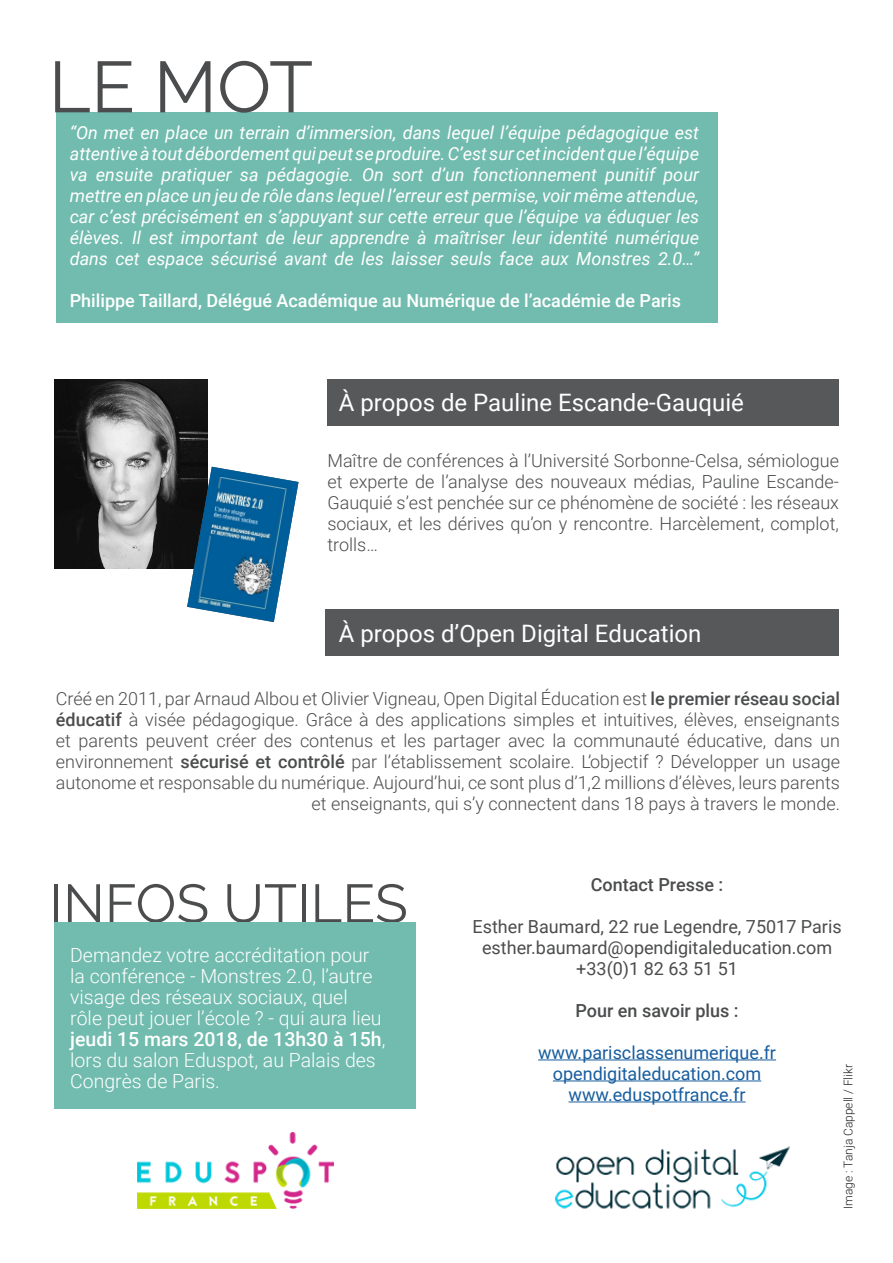
<style>
.page{position:relative;width:893px;height:1263px;background:#fff}
.page>*{position:absolute;margin:0;border:0;box-sizing:border-box;transform-origin:0 0}
.t1{font:72px "Raleway";color:#4b4c4d}
.t2{font:54px "Raleway";color:#4b4c4d}
.t3{font:24px "Roboto";color:#fff}
.t4{font:300 19.5px/21px "Roboto";color:#fff}
.t5{font:300 18px/21px "Roboto";color:#4b4c4d;text-align:justify}
.t6{font:italic 18px/21px "Roboto";color:#fff;text-align:justify}
.t7{font:18px "Roboto";color:#4b4c4d}
.t8{font:18px "Roboto";color:#175d9e}
.t9{font:500 18px "Roboto";color:#fff}
.t10{font:500 18px "Roboto";color:#4b4c4d}
.t11{font:300 12px "Roboto";color:#231f20}
.s1{font-weight:500}
</style>
<div class="page">
<div style="left:56px;top:113px;width:661px;height:210px;background:#71bcae"></div>
<img style="left:55px;top:379px;width:153px;height:190px">
<img style="left:187px;top:467px;width:112px;height:155px">
<div style="left:325px;top:609px;width:514px;height:47px;background:#57585a"></div>
<div style="left:327px;top:379px;width:512px;height:47px;background:#57585a"></div>
<div style="left:55px;top:923px;width:361px;height:186px;background:#71bcae"></div>
<hr style="left:538px;top:1059px;width:238px;height:1px;background:#175d9e">
<hr style="left:553px;top:1080px;width:208px;height:1px;background:#175d9e">
<hr style="left:568px;top:1101px;width:178px;height:1px;background:#175d9e">
<img style="left:137px;top:1132px;width:197px;height:77px">
<img style="left:555px;top:1146px;width:235px;height:63px">
<p class="t1" style="left:49px;top:45px;width:266px">LE MOT</p>
<p class="t6" style="left:70px;top:121px;width:631px">“On met en place un terrain d’immersion, dans lequel l’équipe pédagogique est attentive à tout débordement qui peut se produire. C’est sur cet incident que l’équipe va ensuite pratiquer sa pédagogie. On sort d’un fonctionnement punitif pour mettre en place un jeu de rôle dans lequel l’erreur est permise, voir même attendue, car c’est précisément en s’appuyant sur cette erreur que l’équipe va éduquer les élèves. Il est important de leur apprendre à maîtriser leur identité numérique dans cet espace sécurisé avant de les laisser seuls face aux Monstres 2.0…”</p>
<p class="t9" style="left:70px;top:288px;width:613px">Philippe Taillard, Délégué Académique au Numérique de l’académie de Paris</p>
<p class="t3" style="left:339px;top:386px;width:406px">À propos de Pauline Escande-Gauquié</p>
<p class="t5" style="left:327px;top:449px;width:513px">Maître de conférences à l’Université Sorbonne-Celsa, sémiologue et experte de l’analyse des nouveaux médias, Pauline Escande-Gauquié s’est penchée sur ce phénomène de société : les réseaux sociaux, et les dérives qu’on y rencontre. Harcèlement, complot, trolls…</p>
<p class="t3" style="left:339px;top:616px;width:364px">À propos d’Open Digital Education</p>
<p class="t5" style="left:56px;top:687px;width:786px;text-align:right">Créé en 2011, par Arnaud Albou et Olivier Vigneau, Open Digital Éducation est <span class="s1">le premier réseau social éducatif</span> à visée pédagogique. Grâce à des applications simples et intuitives, élèves, enseignants et parents peuvent créer des contenus et les partager avec la communauté éducative, dans un environnement <span class="s1">sécurisé et contrôlé</span> par l’établissement scolaire. L’objectif ? Développer un usage autonome et responsable du numérique. Aujourd’hui, ce sont plus d’1,2 millions d’élèves, leurs parents et enseignants, qui s’y connectent dans 18 pays à travers le monde.</p>
<p class="t2" style="left:50px;top:872px;width:360px">INFOS UTILES</p>
<p class="t4" style="left:70px;top:944px;width:317px">Demandez votre accréditation pour la conférence - Monstres 2.0, l’autre visage des réseaux sociaux, quel<br>rôle peut jouer l’école ? - qui aura lieu <span class="s1">jeudi 15 mars 2018, de 13h30 à 15h</span>, lors du salon Eduspot, au Palais des Congrès de Paris.</p>
<p class="t10" style="left:591px;top:872px;width:134px">Contact Presse :</p>
<p class="t7" style="left:472px;top:914px;width:371px">Esther Baumard, 22 rue Legendre, 75017 Paris</p>
<p class="t7" style="left:482px;top:935px;width:351px">esther.baumard@opendigitaleducation.com</p>
<p class="t7" style="left:576px;top:956px;width:163px">+33(0)1 82 63 51 51</p>
<p class="t10" style="left:575px;top:998px;width:165px">Pour en savoir plus :</p>
<p class="t8" style="left:538px;top:1040px;width:239px">www.parisclassenumerique.fr</p>
<p class="t8" style="left:553px;top:1061px;width:210px">opendigitaleducation.com</p>
<p class="t8" style="left:568px;top:1082px;width:179px">www.eduspotfrance.fr</p>
<p class="t11" style="left:840px;top:1209px;width:146px;rotate:-90deg">Image : Tanja Cappell / Flikr</p>
</div>
